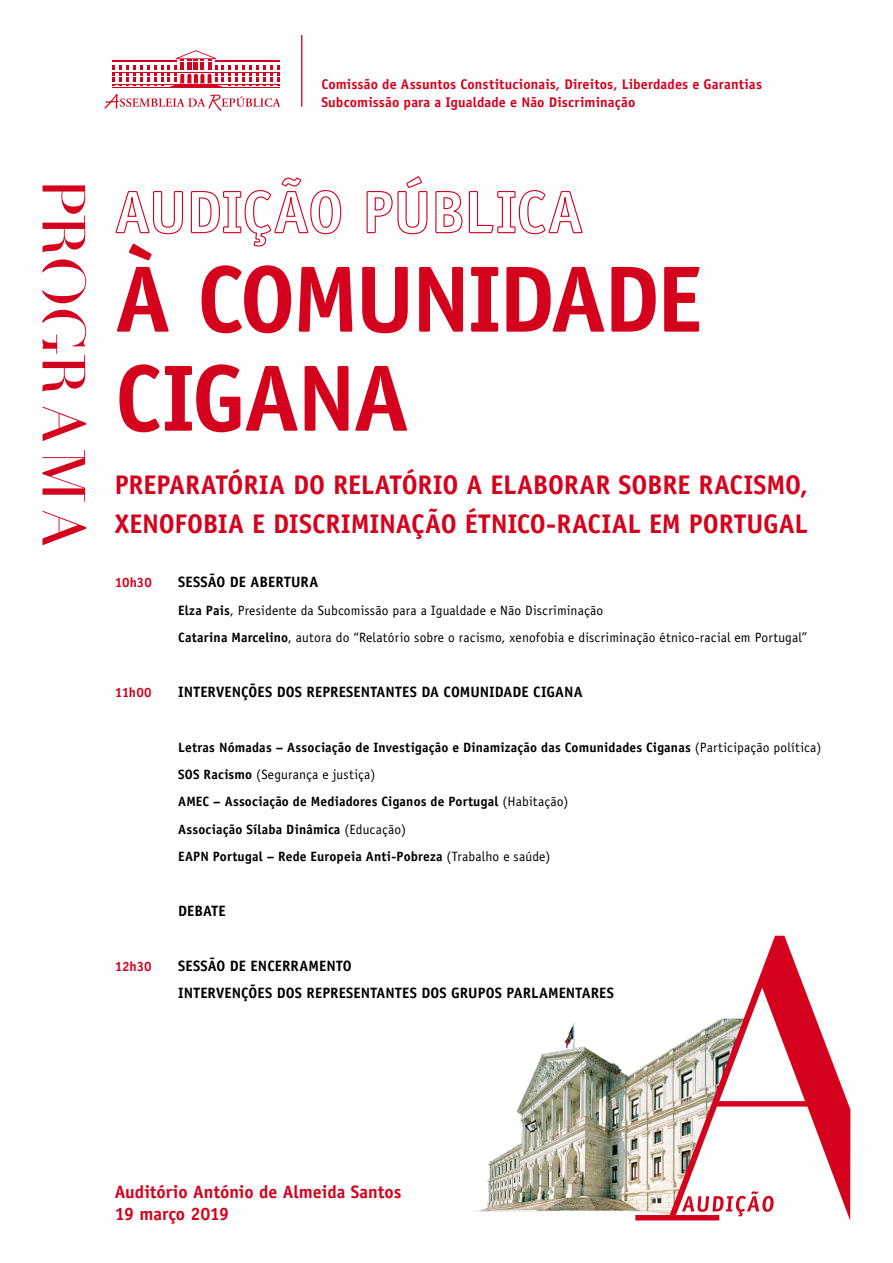
<style>
.page{position:relative;width:893px;height:1263px;background:#fff}
.page>*{position:absolute;margin:0;border:0;box-sizing:border-box;transform-origin:0 0}
.t1{font:700 94.5px/99px "Officina Sans";letter-spacing:-.035em;color:#d4021d}
.t2{font:700 27px/39px "Officina Sans";letter-spacing:-.005em;color:#d4021d}
.t3{font:700 18px/21.6px "Officina Sans";color:#d4021d}
.t4{font:700 15px/27.3px "Officina Sans";letter-spacing:.005em;color:#000}
.t5{font:700 14.1px/17.7px "Officina Sans";letter-spacing:.01em;color:#d4021d}
.t6{font:700 13.5px/27.5px "Officina Sans";letter-spacing:.01em;color:#000}
.t7{font:13.5px/27.5px "Officina Sans";letter-spacing:.01em;color:#000}
.t8{font:700 13.5px "Officina Sans";letter-spacing:-.005em;color:#d4021d}
.s1{font-weight:700}
.s2{font-weight:400}
</style>
<div class="page">
<img style="left:473px;top:1023px;width:162px;height:189px">
<svg style="left:635px;top:936px;width:215px;height:284px"></svg>
<svg style="left:682px;top:1191px;width:92px;height:25px"></svg>
<svg style="left:104px;top:94px;width:177px;height:17px"></svg>
<svg style="left:112px;top:50px;width:168px;height:38px"></svg>
<hr style="left:112px;top:61px;width:65px;height:1px;background:#d4021d">
<hr style="left:215px;top:61px;width:65px;height:1px;background:#d4021d">
<hr style="left:301px;top:35px;width:1px;height:72px;background:#d4021d">
<svg style="left:115px;top:191px;width:68px;height:44px"></svg>
<svg style="left:190px;top:177px;width:152px;height:70px"></svg>
<svg style="left:366px;top:176px;width:62px;height:59px"></svg>
<svg style="left:435px;top:190px;width:148px;height:45px"></svg>
<svg style="left:43px;top:185px;width:43px;height:360px"></svg>
<p class="t5" style="left:321px;top:75px;width:442px">Comissão de Assuntos Constitucionais, Direitos, Liberdades e Garantias<br>Subcomissão para a Igualdade e Não Discriminação</p>
<h1 class="t1" style="left:115px;top:249px;width:589px">À COMUNIDADE<br>CIGANA</h1>
<h2 class="t2" style="left:115px;top:465px;width:695px">PREPARATÓRIA DO RELATÓRIO A ELABORAR SOBRE RACISMO,<br>XENOFOBIA E DISCRIMINAÇÃO ÉTNICO-RACIAL EM PORTUGAL</h2>
<p class="t8" style="left:115px;top:574px;width:39px">10h30</p>
<p class="t4" style="left:178px;top:568px;width:142px">SESSÃO DE ABERTURA</p>
<p class="t7" style="left:178px;top:596px;width:631px"><span class="s1">Elza Pais</span>, Presidente da Subcomissão para a Igualdade e Não Discriminação<br><span class="s1">Catarina Marcelino</span>, autora do “Relatório sobre o racismo, xenofobia e discriminação étnico-racial em Portugal”</p>
<p class="t8" style="left:115px;top:684px;width:38px">11h00</p>
<p class="t4" style="left:178px;top:678px;width:406px">INTERVENÇÕES DOS REPRESENTANTES DA COMUNIDADE CIGANA</p>
<p class="t6" style="left:178px;top:733px;width:645px">Letras Nómadas – Associação de Investigação e Dinamização das Comunidades Ciganas <span class="s2">(Participação política)<br></span>SOS Racismo <span class="s2">(Segurança e justiça)<br></span>AMEC – Associação de Mediadores Ciganos de Portugal <span class="s2">(Habitação)<br></span>Associação Sílaba Dinâmica <span class="s2">(Educação)<br></span>EAPN Portugal – Rede Europeia Anti-Pobreza <span class="s2">(Trabalho e saúde)</span></p>
<p class="t4" style="left:178px;top:897px;width:49px">DEBATE</p>
<p class="t8" style="left:115px;top:958px;width:38px">12h30</p>
<p class="t4" style="left:178px;top:952px;width:437px">SESSÃO DE ENCERRAMENTO<br>INTERVENÇÕES DOS REPRESENTANTES DOS GRUPOS PARLAMENTARES</p>
<h3 class="t3" style="left:115px;top:1181px;width:288px">Auditório António de Almeida Santos<br>19 março 2019</h3>
</div>
